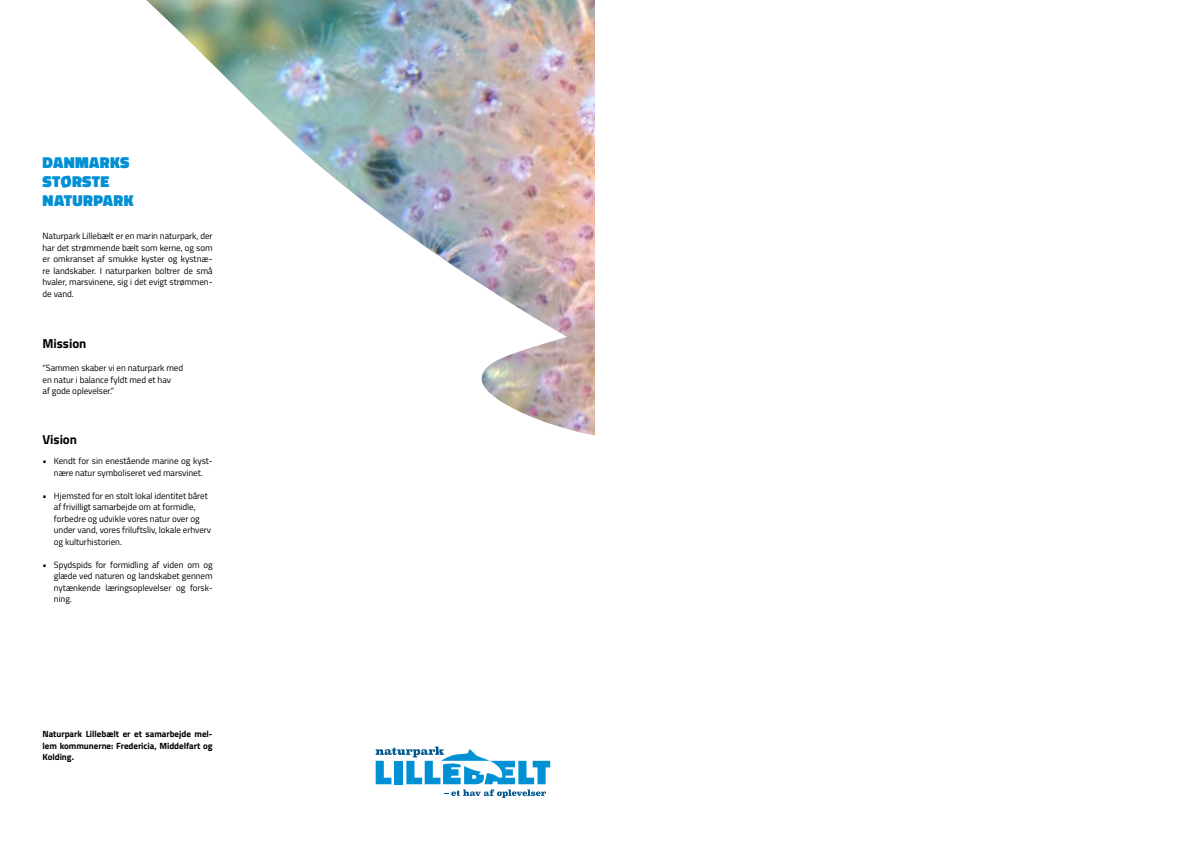
<style>
.page{position:relative;width:1191px;height:842px;background:#fff}
.page>*{position:absolute;margin:0;border:0;box-sizing:border-box;transform-origin:0 0}
.t1{font:900 16px/19px "Titillium";letter-spacing:.025em;color:#0090d3}
.t2{font:700 13px "Titillium";letter-spacing:-.005em;color:#000}
.t3{font:9px/11.5px "Titillium";letter-spacing:-.005em;color:#000;text-align:justify}
.t4{font:700 9px/11.5px "Titillium";letter-spacing:-.005em;color:#000;text-align:justify}
</style>
<div class="page">
<img style="left:146px;top:0;width:449px;height:436px">
<svg style="left:376px;top:746px;width:174px;height:52px"></svg>
<h1 class="t1" style="left:43px;top:153px;width:92px">DANMARKS<br>STØRSTE<br>NATURPARK</h1>
<p class="t3" style="left:43px;top:230px;width:172px">Naturpark Lillebælt er en marin naturpark, der har det strømmende bælt som kerne, og som er omkranset af smukke kyster og kystnæ&shy;re landskaber. I naturparken boltrer de små hvaler, marsvinene, sig i det evigt strømmen&shy;de vand.</p>
<h2 class="t2" style="left:43px;top:334px;width:45px">Mission</h2>
<p class="t3" style="left:43px;top:362px;width:142px;text-align:left">“Sammen skaber vi en naturpark med en natur i balance fyldt med et hav<br>af gode oplevelser.”</p>
<h2 class="t2" style="left:43px;top:430px;width:36px">Vision</h2>
<p class="t3" style="left:43px;top:455px;width:172px;text-align:center">• Kendt for sin enestående marine og kyst&shy;nære natur symboliseret ved marsvinet.</p>
<p class="t3" style="left:54px;top:489px;width:159px;text-align:left;text-indent:-11px">• Hjemsted for en stolt lokal identitet båret af frivilligt samarbejde om at formidle, forbedre og udvikle vores natur over og under vand, vores friluftsliv, lokale erhverv og kulturhistorien.</p>
<p class="t3" style="left:54px;top:558px;width:160px;text-indent:-11px">• Spydspids for formidling af viden om og glæde ved naturen og landskabet gennem nytænkende læringsoplevelser og forsk&shy;ning.</p>
<p class="t4" style="left:43px;top:728px;width:172px">Naturpark Lillebælt er et samarbejde mel&shy;lem kommunerne: Fredericia, Middelfart og Kolding.</p>
</div>
